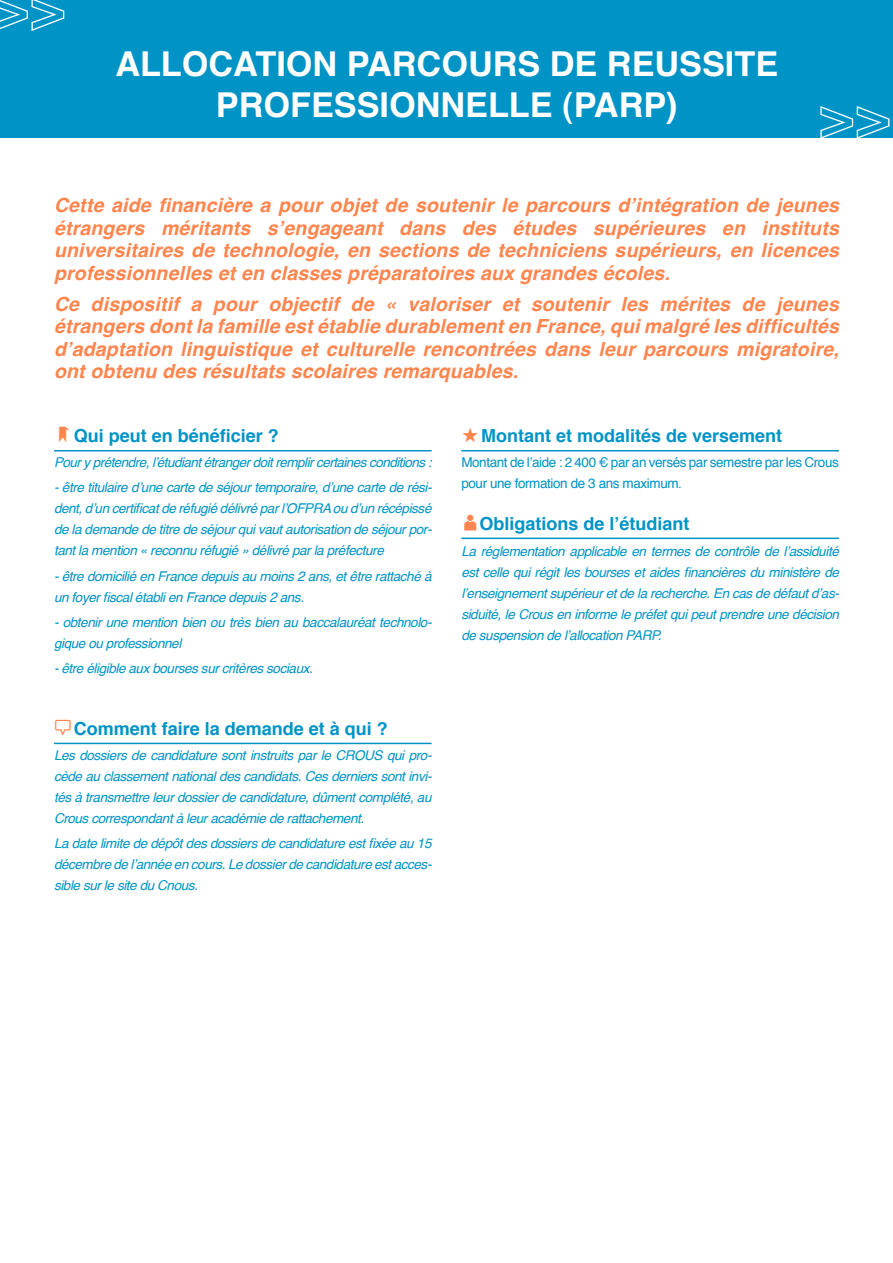
<style>
.page{position:relative;width:893px;height:1263px;background:#fff}
.page>*{position:absolute;margin:0;border:0;box-sizing:border-box;transform-origin:0 0}
.t1{font:700 34.2px/41.1px "Helvetica";color:#fff;text-align:center}
.t2{font:italic 700 19.5px/22.5px "Helvetica";letter-spacing:.01em;color:#ff854e;text-align:justify}
.t3{font:700 18px "Helvetica";color:#0094c6}
.t4{font:italic 13.5px/21px "Helvetica";letter-spacing:-.03em;color:#0094c6;text-align:justify}
.t5{font:13.5px/21px "Helvetica";letter-spacing:-.03em;color:#0094c6}
.s1{color:#ff854e}
</style>
<div class="page">
<div style="left:1px;top:0;width:892px;height:138px;background:#0094c6"></div>
<svg style="left:820px;top:106px;width:70px;height:32px"></svg>
<svg style="left:0;top:0;width:65px;height:32px"></svg>
<hr style="left:54px;top:450px;width:378px;height:1px;background:#0094c6">
<hr style="left:54px;top:743px;width:378px;height:1px;background:#0094c6">
<hr style="left:461px;top:450px;width:378px;height:1px;background:#0094c6">
<hr style="left:461px;top:538px;width:378px;height:1px;background:#0094c6">
<h1 class="t1" style="left:115px;top:44px;width:664px">ALLOCATION PARCOURS DE REUSSITE<br>PROFESSIONNELLE (PARP)</h1>
<p class="t2" style="left:54px;top:194px;width:786px">Cette aide financière a pour objet de soutenir le parcours d’intégration de jeunes étrangers méritants s’engageant dans des études supérieures en instituts universitaires de technologie, en sections de techniciens supérieurs, en licences professionnelles et en classes préparatoires aux grandes écoles.</p>
<p class="t2" style="left:54px;top:293px;width:786px">Ce dispositif a pour objectif de « valoriser et soutenir les mérites de jeunes étrangers dont la famille est établie durablement en France, qui malgré les difficultés d’adaptation linguistique et culturelle rencontrées dans leur parcours migratoire, ont obtenu des résultats scolaires remarquables.</p>
<h3 class="t3" style="left:74px;top:421px;width:207px">Qui peut en bénéficier ?</h3>
<p class="t4" style="left:54px;top:452px;width:379px">Pour y prétendre, l’étudiant étranger doit remplir certaines conditions :</p>
<p class="t4" style="left:54px;top:477px;width:379px">- être titulaire d’une carte de séjour temporaire, d’une carte de rési&shy;dent, d’un certificat de réfugié délivré par l’OFPRA ou d’un récépissé de la demande de titre de séjour qui vaut autorisation de séjour por&shy;tant la mention « reconnu réfugié » délivré par la préfecture</p>
<p class="t4" style="left:54px;top:566px;width:379px">- être domicilié en France depuis au moins 2 ans, et être rattaché à un foyer fiscal établi en France depuis 2 ans.</p>
<p class="t4" style="left:54px;top:612px;width:379px">- obtenir une mention bien ou très bien au baccalauréat technolo&shy;gique ou professionnel</p>
<p class="t4" style="left:54px;top:658px;width:260px">- être éligible aux bourses sur critères sociaux.</p>
<h3 class="t3" style="left:74px;top:714px;width:316px">Comment faire la demande et à qui ?</h3>
<p class="t4" style="left:54px;top:745px;width:379px">Les dossiers de candidature sont instruits par le CROUS qui pro&shy;cède au classement national des candidats. Ces derniers sont invi&shy;tés à transmettre leur dossier de candidature, dûment complété, au Crous correspondant à leur académie de rattachement.</p>
<p class="t4" style="left:54px;top:833px;width:379px">La date limite de dépôt des dossiers de candidature est fixée au 15 décembre de l’année en cours. Le dossier de candidature est acces&shy;sible sur le site du Cnous.</p>
<h3 class="t3" style="left:461px;top:421px;width:322px"><span class="s1">▲</span>Montant et modalités de versement</h3>
<p class="t5" style="left:461px;top:452px;width:379px">Montant de l’aide : 2 400 € par an versés par semestre par les Crous pour une formation de 3 ans maximum.</p>
<h3 class="t3" style="left:479px;top:509px;width:212px">Obligations de l’étudiant</h3>
<p class="t4" style="left:461px;top:541px;width:379px">La réglementation applicable en termes de contrôle de l’assiduité est celle qui régit les bourses et aides financières du ministère de l’enseignement supérieur et de la recherche. En cas de défaut d’as&shy;siduité, le Crous en informe le préfet qui peut prendre une décision de suspension de l’allocation PARP.</p>
</div>
